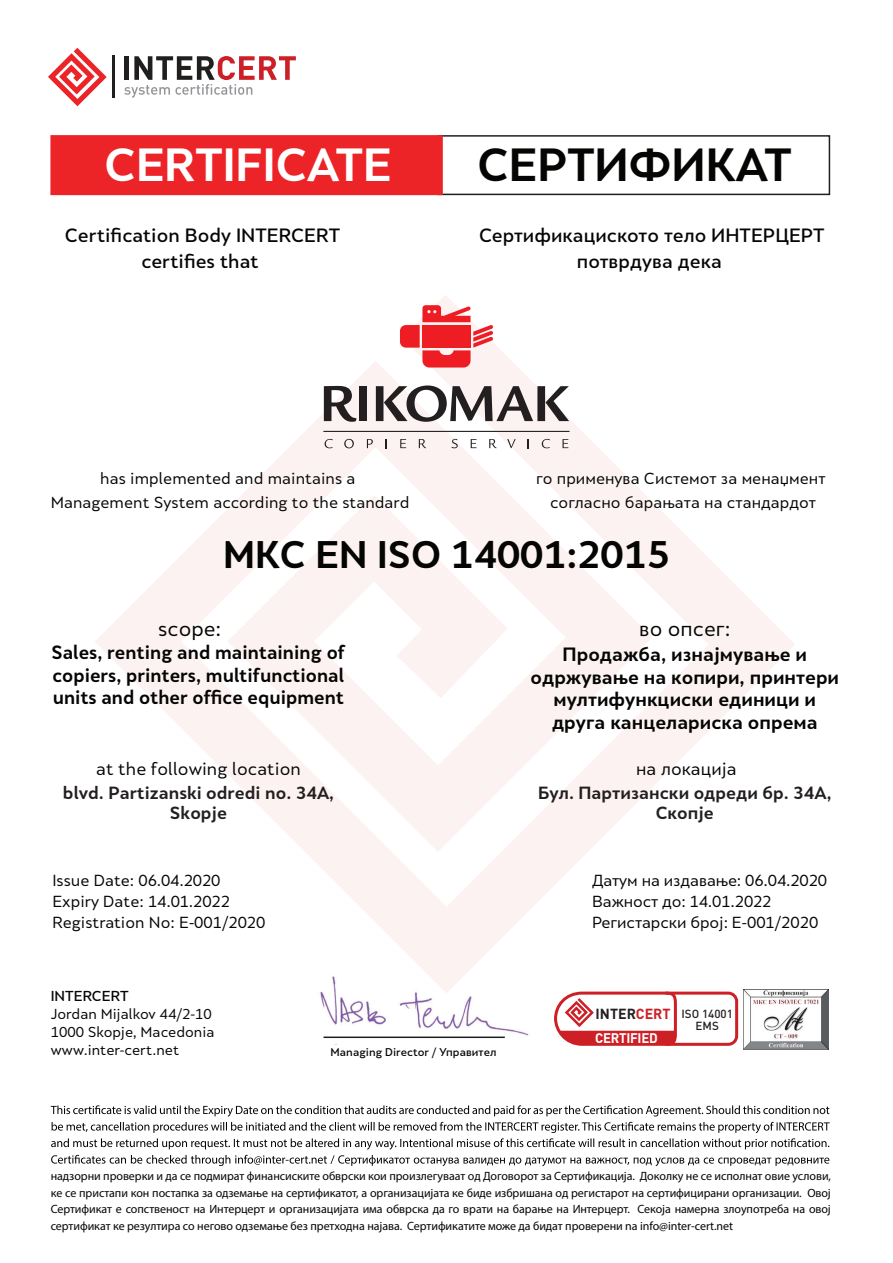
<style>
.page{position:relative;width:893px;height:1263px;background:#fff}
.page>*{position:absolute;margin:0;border:0;box-sizing:border-box;transform-origin:0 0}
.t1{font:700 43.5px "Skola Sans";color:#fff}
.t2{font:700 43.5px "Skola Sans";color:#050504}
.t3{font:700 36px "Skola Sans";color:#050504}
.t4{font:19.5px "Skola Sans";color:#050504}
.t5{font:700 18px/22.5px "Skola Sans";color:#050504;text-align:justify}
.t6{font:500 18px/25.5px "Skola Sans";color:#050504;text-align:center}
.t7{font:700 16.5px/19.8px "Skola Sans";color:#231f20;text-align:center}
.t8{font:16.5px "Skola Sans";color:#050504}
.t9{font:15px/21px "Skola Sans";color:#050504}
.t10{font:700 13.8px "DIN";letter-spacing:-.02em;color:#fff;scale:.96 1}
.t11{font:13.5px/18px "Skola Sans";color:#050504}
.t12{font:500 13.5px "Skola Sans";color:#050504}
.t13{font:12px/16.5px "Myriad Pro";letter-spacing:-.005em;color:#050504;text-align:justify}
.t14{font:500 11.55px/12.1px "DIN Pro";color:#231f20}
.t15{font:500 10.5px "Skola Sans";color:#050504}
.s1{font-family:"DIN";font-weight:700;font-size:14.4px}
.s2{font-family:"DIN";font-weight:700;font-size:14.4px;color:#cd2026}
</style>
<div class="page">
<svg style="left:95px;top:295px;width:700px;height:698px"></svg>
<svg style="left:51px;top:1105px;width:779px;height:61px"></svg>
<div style="left:438px;top:135px;width:392px;height:60px;border:2px solid #211e1e"></div>
<div style="left:50px;top:135px;width:393px;height:60px;background:#ec2428;border:2px solid #ec2428"></div>
<hr style="left:113px;top:55px;width:2px;height:43px;background:#211e1e">
<svg style="left:124px;top:56px;width:172px;height:42px"></svg>
<svg style="left:48px;top:48px;width:59px;height:58px"></svg>
<img style="left:302px;top:966px;width:234px;height:73px">
<hr style="left:324px;top:1036px;width:181px;height:2px;background:#211e1e">
<svg style="left:325px;top:439px;width:8px;height:9px"></svg>
<svg style="left:344px;top:439px;width:10px;height:9px"></svg>
<svg style="left:367px;top:439px;width:6px;height:9px"></svg>
<svg style="left:385px;top:439px;width:2px;height:9px"></svg>
<svg style="left:400px;top:439px;width:6px;height:9px"></svg>
<svg style="left:419px;top:439px;width:7px;height:9px"></svg>
<svg style="left:452px;top:439px;width:6px;height:9px"></svg>
<svg style="left:471px;top:439px;width:6px;height:9px"></svg>
<svg style="left:489px;top:439px;width:8px;height:9px"></svg>
<svg style="left:507px;top:439px;width:9px;height:9px"></svg>
<svg style="left:542px;top:439px;width:8px;height:9px"></svg>
<svg style="left:562px;top:439px;width:6px;height:9px"></svg>
<svg style="left:400px;top:305px;width:93px;height:62px"></svg>
<svg style="left:324px;top:386px;width:32px;height:36px"></svg>
<div style="left:359px;top:386px;width:8px;height:35px;background:#231f20"></div>
<svg style="left:376px;top:385px;width:193px;height:37px"></svg>
<hr style="left:323px;top:431px;width:247px;height:1px;background:#231f20">
<svg style="left:552px;top:990px;width:188px;height:56px"></svg>
<img style="left:744px;top:989px;width:85px;height:60px">
<h1 class="t1" style="left:105px;top:138px;width:289px">CERTIFICATE</h1>
<h1 class="t2" style="left:477px;top:138px;width:316px">СЕРТИФИКАТ</h1>
<h3 class="t6" style="left:65px;top:223px;width:277px">Certification Body INTERCERT certifies that</h3>
<h3 class="t6" style="left:479px;top:223px;width:347px">Сертификациското тело ИНТЕРЦЕРТ потврдува дека</h3>
<p class="t9" style="left:51px;top:466px;width:360px;line-height:24px;text-align:center">has implemented and maintains a<br>Management System according to the standard</p>
<p class="t9" style="left:536px;top:466px;width:291px;line-height:24px;text-align:center">го применува Системот за менаџмент согласно барањата на стандардот</p>
<h2 class="t3" style="left:223px;top:533px;width:448px">MKC EN ISO 14001:2015</h2>
<h3 class="t4" style="left:158px;top:617px;width:65px">scope:</h3>
<h3 class="t4" style="left:639px;top:617px;width:93px">во опсег:</h3>
<h3 class="t5" style="left:52px;top:641px;width:295px">Sales, renting and maintaining of copiers, printers, multifunctional units and other office equipment</h3>
<h3 class="t5" style="left:530px;top:643px;width:310px;text-align:center">Продажба, изнајмување и одржување на копири, принтери мултифункциски единици и друга канцелариска опрема</h3>
<h3 class="t8" style="left:96px;top:759px;width:206px">at the following location</h3>
<h3 class="t8" style="left:636px;top:759px;width:102px">на локација</h3>
<h3 class="t7" style="left:63px;top:782px;width:273px">blvd. Partizanski odredi no. 34A,<br>Skopje</h3>
<h3 class="t7" style="left:538px;top:782px;width:295px">Бул. Партизански одреди бр. 34А,<br>Скопје</h3>
<p class="t9" style="left:52px;top:870px;width:215px">Issue Date: 06.04.2020<br>Expiry Date: 14.01.2022<br>Registration No: E-001/2020</p>
<p class="t12" style="left:51px;top:988px;width:80px">INTERCERT</p>
<p class="t11" style="left:51px;top:1005px;width:165px">Jordan Mijalkov 44/2-10<br>1000 Skopje, Macedonia www.inter-cert.net</p>
<p class="t15" style="left:331px;top:1046px;width:167px">Managing Director / Управител</p>
<p class="t9" style="left:592px;top:870px;width:237px">Датум на издавањ 06.04.2020<br>Важност до: 14.01.2022<br>Регистарски број: E-001/2020</p>
<p class="t9" style="left:728px;top:870px;width:15px">е:</p>
<p class="t14" style="left:696px;top:1006px;width:39px;text-indent:-100px"><span class="s1">INTER</span><span class="s2">CERT</span> ISO 14001<br>EMS</p>
<p class="t10" style="left:595px;top:1029px;width:67px">CERTIFIED</p>
<p class="t13" style="left:51px;top:1167px;width:782px">надзорни проверки и да се подмират финансиските обврски кои произлегуваат од Договорот за Сертификација. Доколку не се исполнат овие услови, ке се пристапи кон постапка за одземање на сертификатот, а организацијата ке биде избришана од регистарот на сертифицирани организации. Овој Сертификат е сопственост на Интерцерт и организацијата има обврска да го врати на барање на Интерцерт. Секоја намерна злоупотреба на овој сертификат ке резултира со негово одземање без претходна најава. Сертификатите може да бидат проверени na info@inter-cert.net</p>
</div>
